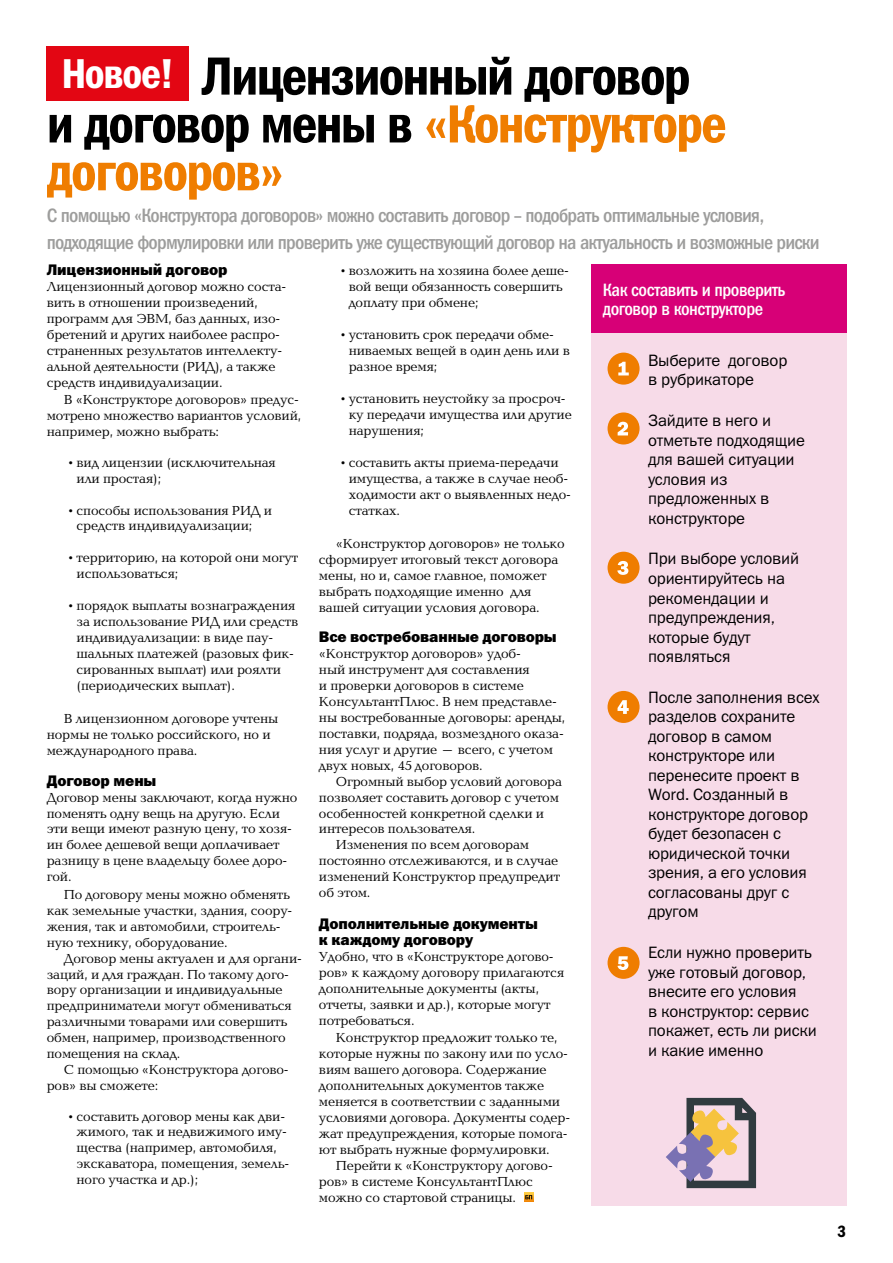
<style>
.page{position:relative;width:893px;height:1263px;background:#fff}
.page>*{position:absolute;margin:0;border:0;box-sizing:border-box;transform-origin:0 0}
.t1{font:54px/47.8px "Franklin Gothic Demi Cond C";letter-spacing:-.035em;color:#000}
.t2{font:42px "Franklin Gothic Demi Cond C";letter-spacing:-.035em;color:#fff}
.t3{font:19.5px/26.5px "Franklin Gothic Medi Cond C";letter-spacing:-.04em;color:#9d9d9c}
.t4{font:18px/19.5px "Franklin Gothic Medi Cond C";letter-spacing:-.025em;color:#fff}
.t5{font:16.5px/19.5px "Franklin Gothic Book C";letter-spacing:-.01em;color:#000}
.t6{font:16.5px "Franklin Gothic Demi Cond C";color:#000}
.t7{font:15.3px/15.9px "Franklin Gothic Heavy C";letter-spacing:-.01em;color:#000}
.t8{font:13.5px/15.9px "Baltica C";letter-spacing:-.01em;color:#000}
.s1{color:#ef7d00}
</style>
<div class="page">
<div style="left:591px;top:307px;width:255px;height:898px;background:#f7dbe8"></div>
<div style="left:591px;top:264px;width:255px;height:69px;background:#d70077"></div>
<div style="left:608px;top:353px;width:32px;height:32px;background:#ef7d00;border-radius:50%"></div>
<svg style="left:618px;top:362px;width:11px;height:13px"></svg>
<div style="left:608px;top:412px;width:32px;height:32px;background:#ef7d00;border-radius:50%"></div>
<svg style="left:618px;top:422px;width:10px;height:13px"></svg>
<div style="left:608px;top:552px;width:32px;height:32px;background:#ef7d00;border-radius:50%"></div>
<svg style="left:617px;top:561px;width:11px;height:14px"></svg>
<div style="left:608px;top:691px;width:32px;height:32px;background:#ef7d00;border-radius:50%"></div>
<svg style="left:617px;top:700px;width:12px;height:14px"></svg>
<div style="left:608px;top:947px;width:32px;height:32px;background:#ef7d00;border-radius:50%"></div>
<svg style="left:617px;top:956px;width:11px;height:14px"></svg>
<svg style="left:524px;top:1193px;width:9px;height:9px"></svg>
<div style="left:47px;top:47px;width:142px;height:54px;background:#e30613"></div>
<svg style="left:666px;top:1098px;width:90px;height:90px"></svg>
<h1 class="t1" style="left:47px;top:51px;width:682px;text-indent:155px">Лицензионный договор и договор мены в <span class="s1">«Конструкторе договоров»</span></h1>
<h2 class="t2" style="left:61px;top:50px;width:115px">Новое!</h2>
<h3 class="t3" style="left:47px;top:202px;width:774px">С помощью «Конструктора договоров» можно составить договор – подобрать оптимальные условия, подходящие формулировки или проверить уже существующий договор на актуальность и возможные риски</h3>
<p class="t7" style="left:47px;top:262px;width:182px">Лицензионный договор</p>
<p class="t8" style="left:47px;top:279px;width:241px">Лицензионный договор можно соста&shy;вить в отношении произведений, программ для ЭВМ, баз данных, изо&shy;бретений и других наиболее распро&shy;страненных результатов интеллекту&shy;альной деятельности (РИД), а также средств индивидуализации.</p>
<p class="t8" style="left:47px;top:393px;width:256px;text-indent:17px">В «Конструкторе договоров» предус&shy;мотрено множество вариантов условий, например, можно выбрать:</p>
<p class="t8" style="left:77px;top:455px;width:201px;text-indent:-11px">•вид лицензии (исключительная или простая);</p>
<p class="t8" style="left:77px;top:503px;width:197px;text-indent:-11px">•способы использования РИД и средств индивидуализации;</p>
<p class="t8" style="left:77px;top:550px;width:223px;text-indent:-11px">•территорию, на которой они могут использоваться;</p>
<p class="t8" style="left:77px;top:598px;width:223px;text-indent:-11px">•порядок выплаты вознаграждения за использование РИД или средств индивидуализации: в виде пау&shy;шальных платежей (разовых фик&shy;сированных выплат) или роялти (периодических выплат).</p>
<p class="t8" style="left:47px;top:711px;width:233px;text-indent:17px">В лицензионном договоре учтены нормы не только российского, но и международного права.</p>
<p class="t7" style="left:47px;top:772px;width:111px">Договор мены</p>
<p class="t8" style="left:47px;top:790px;width:252px">Договор мены заключают, когда нужно поменять одну вещь на другую. Если эти вещи имеют разную цену, то хозя&shy;ин более дешевой вещи доплачивает разницу в цене владельцу более доро&shy;гой.</p>
<p class="t8" style="left:47px;top:887px;width:247px;text-indent:17px">По договору мены можно обменять как земельные участки, здания, соору&shy;жения, так и автомобили, строитель&shy;ную технику, оборудование.</p>
<p class="t8" style="left:47px;top:951px;width:257px;text-indent:17px">Договор мены актуален и для органи&shy;заций, и для граждан. По такому дого&shy;вору организации и индивидуальные предприниматели могут обмениваться различными товарами или совершить обмен, например, производственного помещения на склад.</p>
<p class="t8" style="left:47px;top:1062px;width:243px;text-indent:17px">С помощью «Конструктора догово&shy;ров» вы сможете:</p>
<p class="t8" style="left:77px;top:1109px;width:214px;text-indent:-11px">•составить договор мены как дви&shy;жимого, так и недвижимого иму&shy;щества (например, автомобиля, экскаватора, помещения, земель&shy;ного участка и др.);</p>
<p class="t8" style="left:349px;top:263px;width:222px;text-indent:-11px">•возложить на хозяина более деше&shy;вой вещи обязанность совершить доплату при обмене;</p>
<p class="t8" style="left:349px;top:327px;width:223px;text-indent:-11px">•установить срок передачи обме&shy;ниваемых вещей в один день или в разное время;</p>
<p class="t8" style="left:349px;top:391px;width:225px;text-indent:-11px">•установить неустойку за просроч&shy;ку передачи имущества или другие нарушения;</p>
<p class="t8" style="left:349px;top:455px;width:224px;text-indent:-11px">•составить акты приема-передачи имущества, а также в случае необ&shy;ходимости акт о выявленных недо&shy;статках.</p>
<p class="t8" style="left:319px;top:536px;width:247px;text-indent:17px">«Конструктор договоров» не только сформирует итоговый текст договора мены, но и, самое главное, поможет выбрать подходящие именно для вашей ситуации условия договора.</p>
<p class="t7" style="left:319px;top:629px;width:239px">Все востребованные договоры</p>
<p class="t8" style="left:319px;top:646px;width:248px">«Конструктор договоров» удоб-<br>ный инструмент для составления<br>и проверки договоров в системе КонсультантПлюс. В нем представле&shy;ны востребованные договоры: аренды, поставки, подряда, возмездного оказа&shy;ния услуг и другие – всего, с учетом двух новых, 45 договоров.</p>
<p class="t8" style="left:336px;top:774px;width:228px">Огромный выбор условий договора</p>
<p class="t8" style="left:319px;top:790px;width:242px">позволяет составить договор с учетом</p>
<p class="t8" style="left:319px;top:806px;width:227px">особенностей конкретной сделки и</p>
<p class="t8" style="left:319px;top:822px;width:158px">интересов пользователя.</p>
<p class="t8" style="left:336px;top:837px;width:195px">Изменения по всем договорам</p>
<p class="t8" style="left:319px;top:853px;width:241px">постоянно отслеживаются, и в случае</p>
<p class="t8" style="left:319px;top:869px;width:243px">изменений Конструктор предупредит</p>
<p class="t8" style="left:319px;top:885px;width:53px">об этом.</p>
<p class="t7" style="left:319px;top:916px;width:221px">Дополнительные документы к каждому договору</p>
<p class="t8" style="left:319px;top:949px;width:247px">Удобно, что в «Конструкторе догово&shy;ров» к каждому договору прилагаются дополнительные документы (акты, отчеты, заявки и др.), которые могут потребоваться.</p>
<p class="t8" style="left:319px;top:1030px;width:253px;text-indent:17px">Конструктор предложит только те, которые нужны по закону или по усло&shy;виям вашего договора. Содержание дополнительных документов также меняется в соответствии с заданными условиями договора. Документы содер&shy;жат предупреждения, которые помога&shy;ют выбрать нужные формулировки.</p>
<p class="t8" style="left:319px;top:1158px;width:235px;text-indent:17px">Перейти к «Конструктору догово&shy;ров» в системе КонсультантПлюс можно со стартовой страницы.</p>
<h3 class="t4" style="left:603px;top:279px;width:184px">Как составить и проверить договор в конструкторе</h3>
<p class="t5" style="left:648px;top:350px;width:141px">Выберите договор в рубрикаторе</p>
<p class="t5" style="left:648px;top:411px;width:158px">Зайдите в него и отметьте подходящие для вашей ситуации условия из предложенных в конструкторе</p>
<p class="t5" style="left:648px;top:549px;width:153px">При выборе условий ориентируйтесь на рекомендации и предупреждения, которые будут появляться</p>
<p class="t5" style="left:648px;top:687px;width:173px">После заполнения всех разделов сохраните договор в самом конструкторе или перенесите проект в<br>Word. Созданный в конструкторе договор будет безопасен с юридической точки зрения, а его условия согласованы друг с другом</p>
<p class="t5" style="left:648px;top:942px;width:170px">Если нужно проверить уже готовый договор, внесите его условия<br>в конструктор: сервис покажет, есть ли риски и какие именно</p>
<p class="t6" style="left:837px;top:1222px;width:10px">3</p>
</div>
